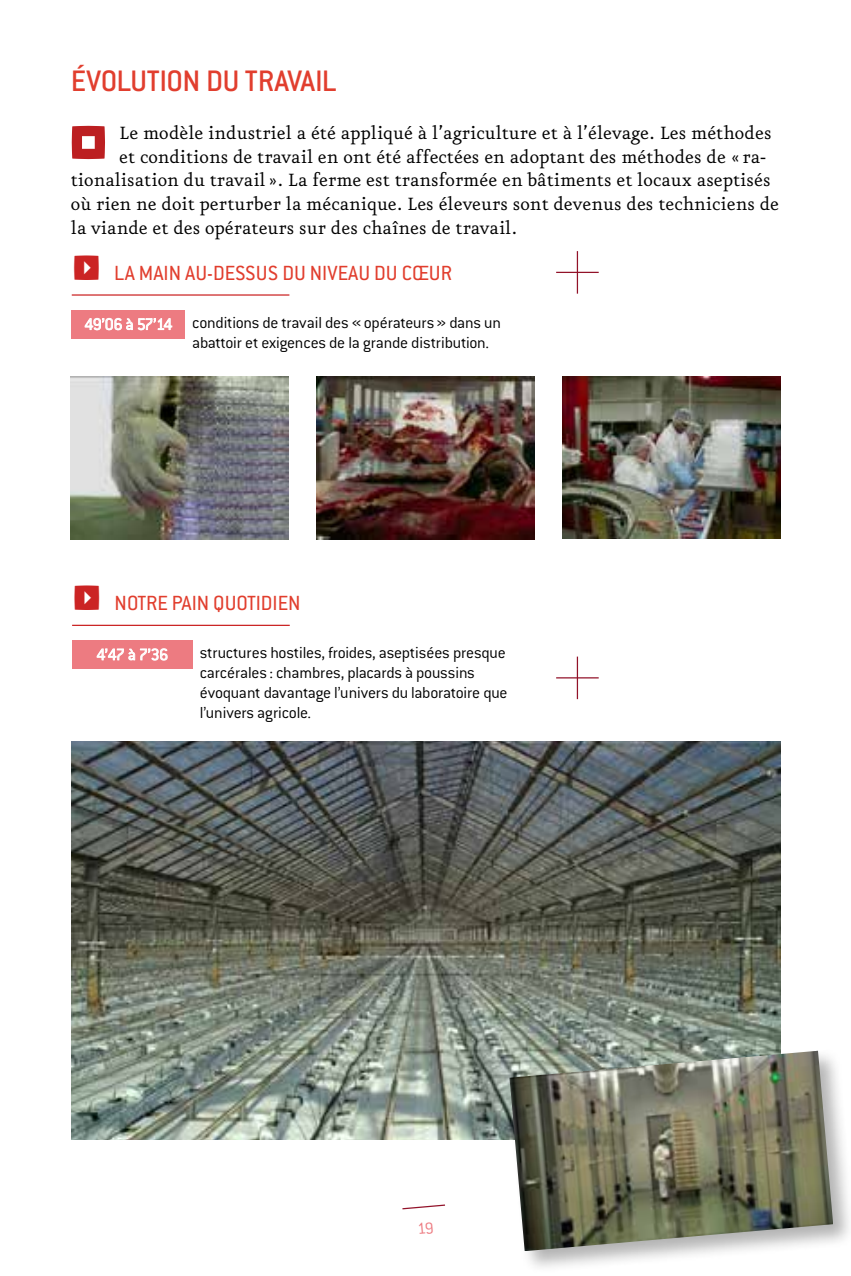
<style>
.page{position:relative;width:851px;height:1276px;background:#fff}
.page>*{position:absolute;margin:0;border:0;box-sizing:border-box;transform-origin:0 0}
.t1{font:500 32.5px "Conduit ITC Std";letter-spacing:-.02em;color:#e13e2e}
.t2{font:22.5px "Conduit ITC Std";color:#e13e2e}
.t3{font:21.25px "Eureka";color:#000}
.t4{font:300 17.5px/20px "Conduit ITC Std";letter-spacing:-.015em;color:#000}
.s1{color:#fff}
</style>
<div class="page">
<hr style="left:576px;top:251px;width:2px;height:43px;background:#921229">
<hr style="left:576px;top:656px;width:2px;height:43px;background:#921229">
<hr style="left:556px;top:272px;width:42px;height:1px;background:#921229">
<hr style="left:556px;top:677px;width:42px;height:1px;background:#921229">
<svg style="left:72px;top:126px;width:33px;height:33px"></svg>
<hr style="left:72px;top:294px;width:217px;height:2px;background:#cb2424">
<div style="left:72px;top:310px;width:113px;height:28px;background:#ed7b81"></div>
<svg style="left:84px;top:317px;width:21px;height:14px"></svg>
<div style="left:106px;top:318px;width:6px;height:12px;border:1px solid #fff;border-radius:3px"></div>
<div style="left:107px;top:319px;width:4px;height:10px;border:1px solid #fff;border-radius:2px"></div>
<svg style="left:114px;top:317px;width:59px;height:14px"></svg>
<hr style="left:72px;top:625px;width:218px;height:1px;background:#cb2424">
<div style="left:72px;top:640px;width:121px;height:28px;background:#ed7b81"></div>
<svg style="left:96px;top:648px;width:72px;height:13px"></svg>
<img style="left:317px;top:377px;width:217px;height:163px">
<img style="left:562px;top:377px;width:218px;height:162px">
<img style="left:71px;top:377px;width:217px;height:163px">
<img style="left:72px;top:741px;width:708px;height:398px">
<div style="left:506px;top:1048px;width:344px;height:225px;background:#000;opacity:.3"></div>
<img style="left:509px;top:1050px;width:324px;height:201px">
<svg style="left:402px;top:1204px;width:43px;height:6px"></svg>
<h1 class="t1" style="left:71px;top:62px;width:267px">ÉVOLUTION DU TRAVAIL</h1>
<p class="t3" style="left:119px;top:123px;width:653px">Le modèle industriel a été appliqué à l’agriculture et à l’élevage. Les méthodes</p>
<p class="t3" style="left:119px;top:147px;width:648px">et conditions de travail en ont été affectées en adoptant des méthodes de « ra-</p>
<p class="t3" style="left:71px;top:171px;width:701px">tionalisation du travail ». La ferme est transformée en bâtiments et locaux aseptisés</p>
<p class="t3" style="left:71px;top:194px;width:709px">où rien ne doit perturber la mécanique. Les éleveurs sont devenus des techniciens de</p>
<p class="t3" style="left:71px;top:218px;width:447px">la viande et des opérateurs sur des chaînes de travail.</p>
<p class="t2" style="left:114px;top:259px;width:339px">LA MAIN AU-DESSUS DU NIVEAU DU CŒUR</p>
<p class="t4" style="left:192px;top:312px;width:310px;text-indent:-108px"><span class="s1">49’06 à 57’14</span> conditions de travail des «opérateurs» dans un abattoir et exigences de la grande distribution.</p>
<p class="t2" style="left:115px;top:590px;width:187px">NOTRE PAIN QUOTIDIEN</p>
<p class="t4" style="left:200px;top:642px;width:309px">structures hostiles, froides, aseptisées presque carcérales : chambres, placards à poussins évoquant davantage l’univers du laboratoire que l’univers agricole.</p>
</div>
